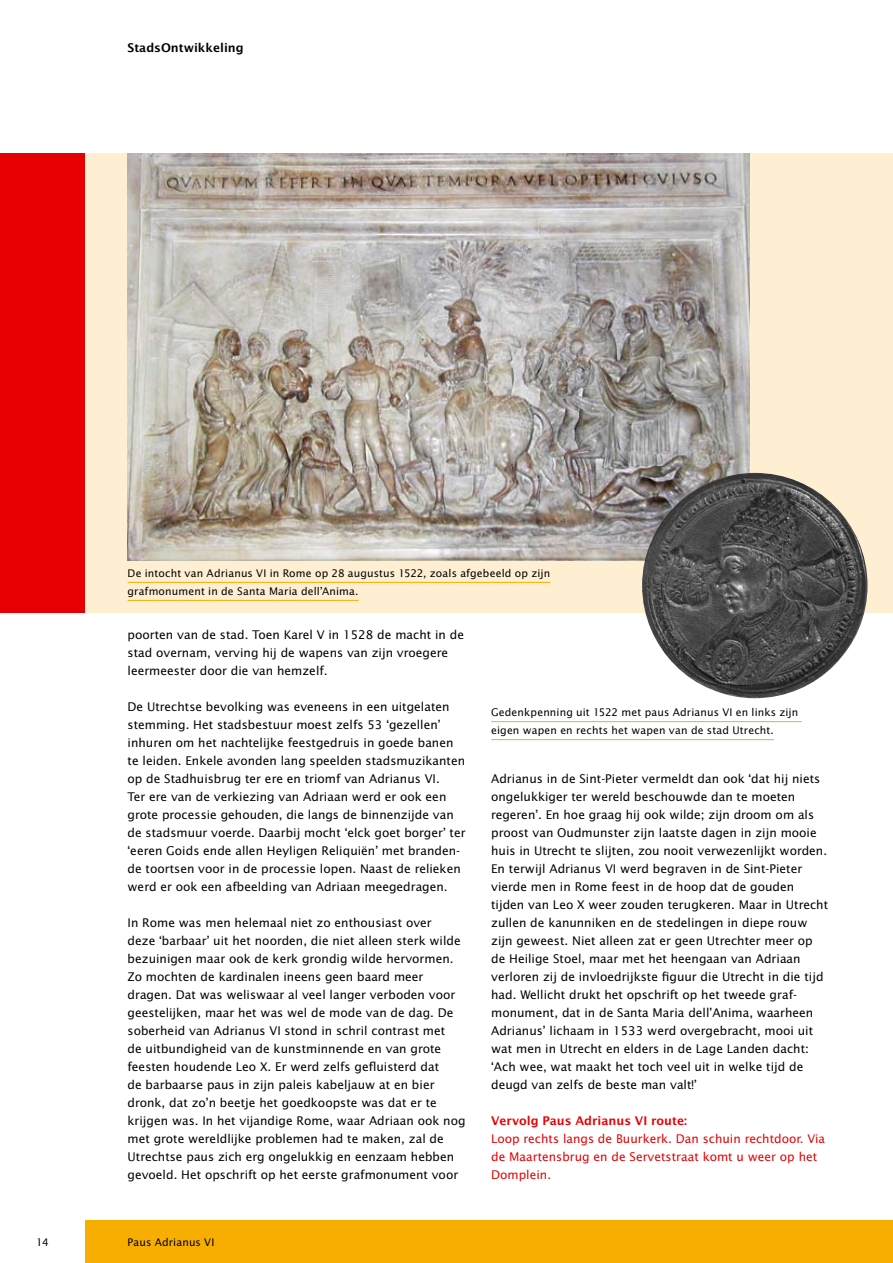
<style>
.page{position:relative;width:893px;height:1263px;background:#fff}
.page>*{position:absolute;margin:0;border:0;box-sizing:border-box;transform-origin:0 0}
.t1{font:12px/18px "Lucida Sans";color:#000}
.t2{font:12px/18px "Lucida Sans";color:#e60003}
.t3{font:600 12px "Lucida Sans";color:#e60003}
.t4{font:600 12px "Lucida Sans";color:#000}
.t5{font:10.5px/18px "Lucida Sans";letter-spacing:.01em;color:#000}
</style>
<div class="page">
<div style="left:85px;top:1220px;width:808px;height:43px;background:#f7ae00"></div>
<div style="left:0;top:153px;width:85px;height:459px;background:#e60003"></div>
<div style="left:85px;top:153px;width:808px;height:459px;background:#feefd3"></div>
<img style="left:128px;top:153px;width:621px;height:407px">
<img style="left:642px;top:473px;width:225px;height:225px;border-radius:113px">
<hr style="left:128px;top:582px;width:422px;height:1px;background:#f7ae00">
<hr style="left:128px;top:600px;width:231px;height:1px;background:#f7ae00">
<hr style="left:491px;top:721px;width:311px;height:1px;background:#f7ae00">
<hr style="left:491px;top:739px;width:283px;height:1px;background:#f7ae00">
<p class="t4" style="left:128px;top:40px;width:118px">StadsOntwikkeling</p>
<p class="t5" style="left:128px;top:564px;width:424px">De intocht van Adrianus VI in Rome op 28 augustus 1522, zoals afgebeeld op zijn grafmonument in de Santa Maria dell’Anima.</p>
<p class="t1" style="left:128px;top:625px;width:338px">poorten van de stad. Toen Karel V in 1528 de macht in de stad overnam, verving hij de wapens van zijn vroegere leermeester door die van hemzelf.</p>
<p class="t1" style="left:128px;top:697px;width:340px">De Utrechtse bevolking was eveneens in een uitgelaten stemming. Het stadsbestuur moest zelfs 53 ‘gezellen’ inhuren om het nachtelijke feestgedruis in goede banen te leiden. Enkele avonden lang speelden stadsmuzikanten op de Stadhuisbrug ter ere en triomf van Adrianus VI.<br>Ter ere van de verkiezing van Adriaan werd er ook een grote processie gehouden, die langs de binnenzijde van de stadsmuur voerde. Daarbij mocht ‘elck goet borger’ ter ‘eeren Goids ende allen Heyligen Reliquiën’ met branden&shy;de toortsen voor in de processie lopen. Naast de relieken werd er ook een afbeelding van Adriaan meegedragen.</p>
<p class="t1" style="left:128px;top:913px;width:339px">In Rome was men helemaal niet zo enthousiast over<br>deze ‘barbaar’ uit het noorden, die niet alleen sterk wilde bezuinigen maar ook de kerk grondig wilde hervormen.<br>Zo mochten de kardinalen ineens geen baard meer dragen. Dat was weliswaar al veel langer verboden voor geestelijken, maar het was wel de mode van de dag. De soberheid van Adrianus VI stond in schril contrast met<br>de uitbundigheid van de kunstminnende en van grote feesten houdende Leo X. Er werd zelfs gefluisterd dat<br>de barbaarse paus in zijn paleis kabeljauw at en bier dronk, dat zo’n beetje het goedkoopste was dat er te krijgen was. In het vijandige Rome, waar Adriaan ook nog met grote wereldlijke problemen had te maken, zal de Utrechtse paus zich erg ongelukkig en eenzaam hebben gevoeld. Het opschrift op het eerste grafmonument voor</p>
<p class="t5" style="left:36px;top:1233px;width:14px">14</p>
<p class="t5" style="left:128px;top:1233px;width:88px">Paus Adrianus VI</p>
<p class="t5" style="left:491px;top:703px;width:309px">Gedenkpenning uit 1522 met paus Adrianus VI en links zijn eigen wapen en rechts het wapen van de stad Utrecht.</p>
<p class="t1" style="left:491px;top:769px;width:339px">Adrianus in de Sint-Pieter vermeldt dan ook ‘dat hij niets ongelukkiger ter wereld beschouwde dan te moeten regeren’. En hoe graag hij ook wilde; zijn droom om als proost van Oudmunster zijn laatste dagen in zijn mooie huis in Utrecht te slijten, zou nooit verwezenlijkt worden.<br>En terwijl Adrianus VI werd begraven in de Sint-Pieter vierde men in Rome feest in de hoop dat de gouden tijden van Leo X weer zouden terugkeren. Maar in Utrecht zullen de kanunniken en de stedelingen in diepe rouw zijn geweest. Niet alleen zat er geen Utrechter meer op de Heilige Stoel, maar met het heengaan van Adriaan verloren zij de invloedrijkste figuur die Utrecht in die tijd had. Wellicht drukt het opschrift op het tweede graf&shy;monument, dat in de Santa Maria dell’Anima, waarheen Adrianus’ lichaam in 1533 werd overgebracht, mooi uit wat men in Utrecht en elders in de Lage Landen dacht: ‘Ach wee, wat maakt het toch veel uit in welke tijd de deugd van zelfs de beste man valt!’</p>
<p class="t3" style="left:491px;top:1113px;width:197px">Vervolg Paus Adrianus VI route:</p>
<p class="t2" style="left:491px;top:1129px;width:336px">Loop rechts langs de Buurkerk. Dan schuin rechtdoor. Via de Maartensbrug en de Servetstraat komt u weer op het<br>Domplein.</p>
</div>
